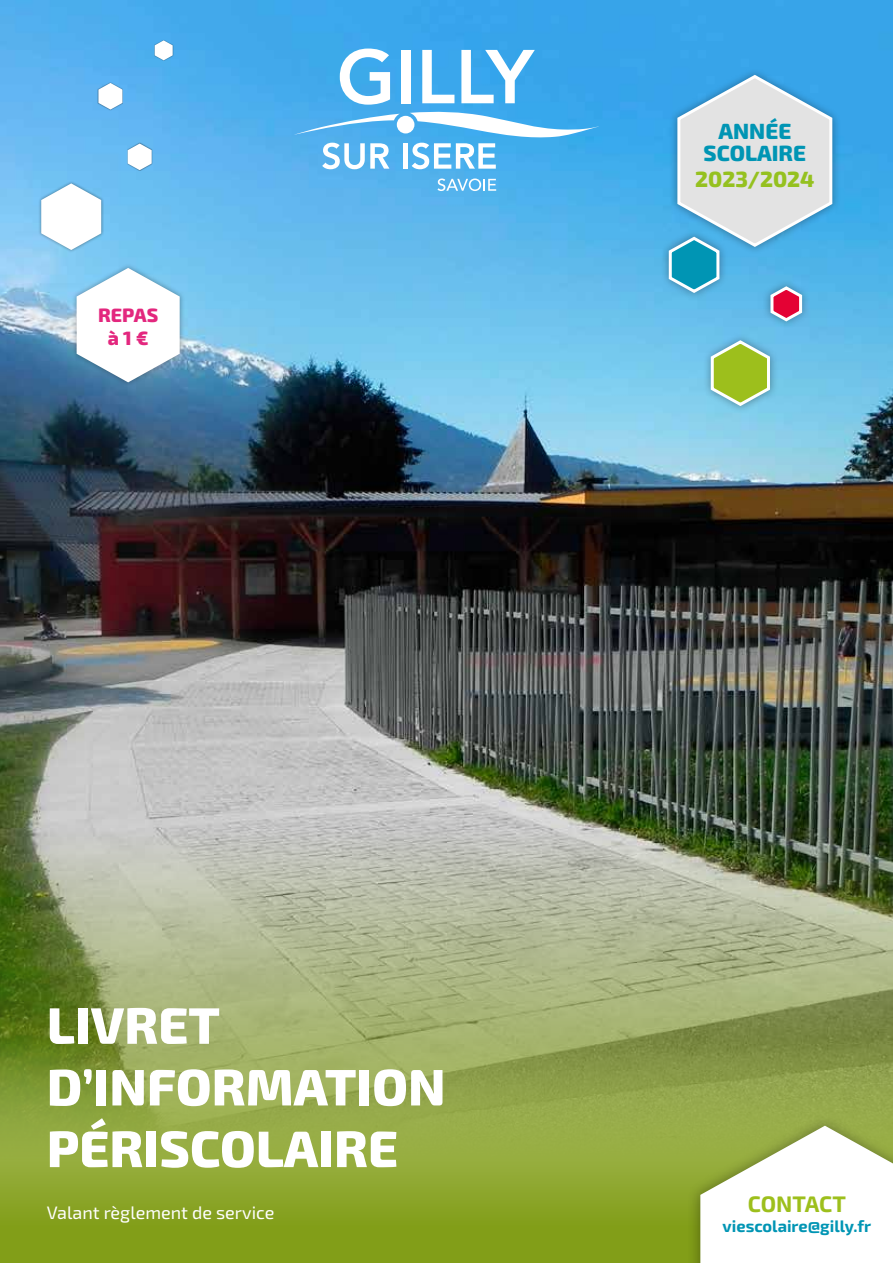
<style>
.page{position:relative;width:893px;height:1263px;background:#fff}
.page>*{position:absolute;margin:0;border:0;box-sizing:border-box;transform-origin:0 0}
.t1{font:800 51.3px/61.7px "Exo 2";color:#fff}
.t2{font:700 22.5px "Exo 2";letter-spacing:-.005em;color:#9dbf1c}
.t3{font:800 22.05px/22px "Exo 2";color:#0095b4;text-align:center}
.t4{font:800 22.05px "Exo 2";color:#95c11f}
.t5{font:800 19.35px/23.2px "Exo 2";color:#e3277e;text-align:center}
.t6{font:18px "Exo 2";color:#fff}
.t7{font:700 16.5px "Exo 2";color:#0095b4}
</style>
<div class="page">
<img style="left:0;top:0;width:893px;height:826px">
<svg style="left:0;top:826px;width:893px;height:437px;background:#98a861"></svg>
<svg style="left:437px;top:179px;width:59px;height:12px"></svg>
<div style="left:397px;top:116px;width:17px;height:17px;background:#fff;border-radius:50%"></div>
<svg style="left:340px;top:49px;width:50px;height:56px"></svg>
<div style="left:401px;top:50px;width:10px;height:53px;background:#fff"></div>
<svg style="left:422px;top:50px;width:32px;height:53px"></svg>
<svg style="left:461px;top:50px;width:74px;height:53px"></svg>
<svg style="left:292px;top:114px;width:108px;height:21px;background:#64b8ef"></svg>
<svg style="left:322px;top:143px;width:67px;height:26px"></svg>
<div style="left:403px;top:143px;width:5px;height:26px;background:#fff"></div>
<svg style="left:410px;top:111px;width:189px;height:58px"></svg>
<div style="left:660px;top:229px;width:68px;height:72px;background:#000;opacity:.35"></div>
<div style="left:702px;top:332px;width:76px;height:82px;background:#000;opacity:.35"></div>
<svg style="left:708px;top:338px;width:63px;height:70px;background:#99c67a"></svg>
<div style="left:762px;top:278px;width:49px;height:51px;background:#64bbea"></div>
<div style="left:669px;top:67px;width:172px;height:188px;background:#000;opacity:.35"></div>
<svg style="left:666px;top:73px;width:168px;height:250px;background:#96c6e1"></svg>
<div style="left:687px;top:1113px;width:206px;height:150px;background:#000;opacity:.35"></div>
<svg style="left:700px;top:1126px;width:193px;height:137px"></svg>
<div style="left:71px;top:263px;width:114px;height:124px;background:#000;opacity:.35"></div>
<svg style="left:77px;top:268px;width:103px;height:114px"></svg>
<div style="left:38px;top:180px;width:66px;height:73px;background:#000;opacity:.35"></div>
<svg style="left:41px;top:183px;width:60px;height:67px"></svg>
<div style="left:98px;top:82px;width:25px;height:28px;background:#000;opacity:.35"></div>
<svg style="left:98px;top:83px;width:24px;height:27px"></svg>
<div style="left:127px;top:143px;width:25px;height:28px;background:#000;opacity:.35"></div>
<svg style="left:128px;top:144px;width:24px;height:26px"></svg>
<div style="left:154px;top:39px;width:20px;height:22px;background:#000;opacity:.35"></div>
<svg style="left:155px;top:40px;width:18px;height:20px"></svg>
<p class="t5" style="left:98px;top:304px;width:62px">REPAS à 1 €</p>
<p class="t3" style="left:704px;top:121px;width:104px">ANNÉE<br>SCOLAIRE</p>
<p class="t4" style="left:695px;top:166px;width:121px">2023/2024</p>
<p class="t1" style="left:47px;top:996px;width:400px">LIVRET<br>D’INFORMATION<br>PÉRISCOLAIRE</p>
<p class="t6" style="left:47px;top:1202px;width:229px">Valant règlement de service</p>
<p class="t2" style="left:748px;top:1191px;width:99px">CONTACT</p>
<p class="t7" style="left:723px;top:1216px;width:150px">viescolaire@gilly.fr</p>
</div>
